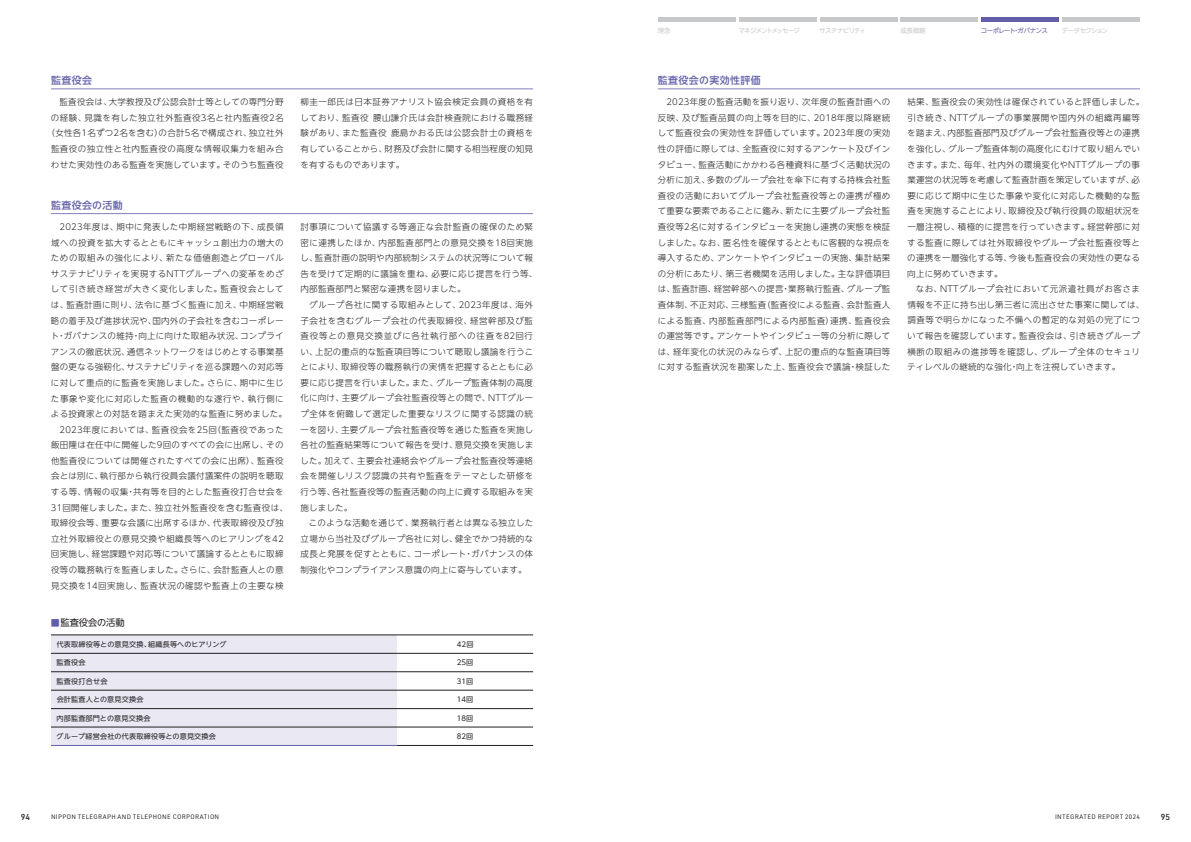
<style>
.page{position:relative;width:1191px;height:842px;background:#fff}
.page>*{position:absolute;margin:0;border:0;box-sizing:border-box;transform-origin:0 0}
.t1{font:500 9.9px "UD Shin Go NT Pr 6 N";letter-spacing:.04em;color:#625ea9}
.t2{font:9.2px "UD Shin Go NT Pr 6 N";color:#231f20}
.t3{font:300 8.5px/15.6px "UD Shin Go NT Pr 6 N";letter-spacing:.035em;color:#231f20;text-align:justify}
.t4{font:500 8.5px "URWDIN";color:#231f20}
.t5{font:7.1px "UD Shin Go NT Pr 6 N";letter-spacing:.025em;color:#231f20}
.t6{font:6.4px "URWDIN";letter-spacing:.05em;color:#231f20}
.t7{font:6.4px "UD Shin Go NT Pr 6 N";letter-spacing:-.085em;color:#c7c8ca}
.t8{font:6.4px "UD Shin Go NT Pr 6 N";letter-spacing:-.08em;color:#625ea9}
.t9{font:6.4px "UD Shin Go NT Pr 6 N";letter-spacing:-.115em;color:#c7c8ca}
.s1{font-size:8.3px;color:#625ea9}
</style>
<div class="page">
<hr style="left:51px;top:88px;width:482px;height:1px;background:#625ea9">
<hr style="left:658px;top:88px;width:482px;height:1px;background:#625ea9">
<hr style="left:51px;top:213px;width:482px;height:1px;background:#625ea9">
<svg style="left:51px;top:636px;width:482px;height:109px"></svg>
<hr style="left:51px;top:635px;width:346px;height:1px;background:#231f20">
<hr style="left:397px;top:635px;width:136px;height:1px;background:#231f20">
<hr style="left:51px;top:653px;width:346px;height:1px;background:#231f20">
<hr style="left:397px;top:653px;width:136px;height:1px;background:#231f20">
<hr style="left:51px;top:671px;width:346px;height:1px;background:#231f20">
<hr style="left:397px;top:671px;width:136px;height:1px;background:#231f20">
<hr style="left:51px;top:690px;width:346px;height:1px;background:#231f20">
<hr style="left:397px;top:690px;width:136px;height:1px;background:#231f20">
<hr style="left:51px;top:708px;width:346px;height:1px;background:#231f20">
<hr style="left:397px;top:708px;width:136px;height:1px;background:#231f20">
<hr style="left:51px;top:727px;width:346px;height:1px;background:#231f20">
<hr style="left:397px;top:727px;width:136px;height:1px;background:#231f20">
<hr style="left:397px;top:745px;width:136px;height:1px;background:#231f20">
<hr style="left:51px;top:745px;width:346px;height:1px;background:#625ea9">
<hr style="left:658px;top:17px;width:78px;height:4px;background:#c7c8ca">
<hr style="left:738px;top:17px;width:78px;height:4px;background:#c7c8ca">
<hr style="left:819px;top:17px;width:78px;height:4px;background:#c7c8ca">
<hr style="left:900px;top:17px;width:78px;height:4px;background:#c7c8ca">
<hr style="left:1062px;top:17px;width:78px;height:4px;background:#c7c8ca">
<hr style="left:981px;top:17px;width:78px;height:4px;background:#625ea9">
<p class="t7" style="left:658px;top:25px;width:14px">理念</p>
<p class="t9" style="left:738px;top:25px;width:63px">マネジメントメッセージ</p>
<p class="t7" style="left:819px;top:25px;width:48px">サステナビリティ</p>
<p class="t7" style="left:900px;top:25px;width:27px">成長戦略</p>
<p class="t8" style="left:980px;top:25px;width:69px">コーポレート・ガバナンス</p>
<p class="t7" style="left:1061px;top:25px;width:48px">データセクション</p>
<p class="t1" style="left:51px;top:72px;width:42px">監査役会</p>
<p class="t1" style="left:658px;top:72px;width:104px">監査役会の実効性評価</p>
<p class="t3" style="left:47px;top:94px;width:238px;text-align:right">監査役会は、大学教授及び公認会計士等としての専門分野<br>の経験、見識を有した独立社外監査役3名と社内監査役2名（女性各1名ずつ2名を含む）の合計5名で構成され、独立社外監査役の独立性と社内監査役の高度な情報収集力を組み合わせた実効性のある監査を実施しています。そのうち監査役</p>
<p class="t3" style="left:657px;top:94px;width:234px;text-indent:9px">2023年度の監査活動を振り返り、次年度の監査計画への反映、及び監査品質の向上等を目的に、2018年度以降継続して監査役会の実効性を評価しています。2023年度の実効性の評価に際しては、全監査役に対するアンケート及びインタビュー、監査活動にかかわる各種資料に基づく活動状況の分析に加え、多数のグループ会社を傘下に有する持株会社監査役の活動においてグループ会社監査役等との連携が極めて重要な要素であることに鑑み、新たに主要グループ会社監査役等2名に対するインタビューを実施し連携の実態を検証しました。なお、匿名性を確保するとともに客観的な視点を導入するため、アンケートやインタビューの実施、集計結果の分析にあたり、第三者機関を活用しました。主な評価項目は、監査計画、経営幹部への提言・業務執行監査、グループ監査体制、不正対応、三様監査（監査役による監査、会計監査人による監査、内部監査部門による内部監査）連携、監査役会の運営等です。アンケートやインタビュー等の分析に際しては、経年変化の状況のみならず、上記の重点的な監査項目等に対する監査状況を勘案した上、監査役会で議論・検証した</p>
<p class="t3" style="left:300px;top:94px;width:234px">柳圭一郎氏は日本証券アナリスト協会検定会員の資格を有しており、監査役腰山謙介氏は会計検査院における職務経験があり、また監査役鹿島かおる氏は公認会計士の資格を有していることから、財務及び会計に関する相当程度の知見を有するものであります。</p>
<p class="t3" style="left:907px;top:94px;width:238px;text-align:left">結果、監査役会の実効性は確保されていると評価しました。引き続き、NTTグループの事業展開や国内外の組織再編等を踏まえ、内部監査部門及びグループ会社監査役等との連携を強化し、グループ監査体制の高度化にむけて取り組んでいきます。また、毎年、社内外の環境変化やNTTグループの事業運営の状況等を考慮して監査計画を策定していますが、必要に応じて期中に生じた事象や変化に対応した機動的な監査を実施することにより、取締役及び執行役員の取組状況を一層注視し、積極的に提言を行っていきます。経営幹部に対する監査に際しては社外取締役やグループ会社監査役等との連携を一層強化する等、今後も監査役会の実効性の更なる向上に努めていきます。</p>
<p class="t3" style="left:907px;top:281px;width:238px;text-align:left;text-indent:9px">なお、NTTグループ会社において元派遣社員がお客さま情報を不正に持ち出し第三者に流出させた事案に関しては、調査等で明らかになった不備への暫定的な対処の完了について報告を確認しています。監査役会は、引き続きグループ横断の取組みの進捗等を確認し、グループ全体のセキュリティレベルの継続的な強化・向上を注視していきます。</p>
<p class="t1" style="left:51px;top:197px;width:73px">監査役会の活動</p>
<p class="t3" style="left:51px;top:219px;width:239px;text-align:center">2023年度は、期中に発表した中期経営戦略の下、成長領<br>域への投資を拡大するとともにキャッシュ創出力の増大のための取組みの強化により、新たな価値創造とグローバルサステナビリティを実現するNTTグループへの変革をめざして引き続き経営が大きく変化しました。監査役会としては、監査計画に則り、法令に基づく監査に加え、中期経営戦略の着手及び進捗状況や、国内外の子会社を含むコーポレート・ガバナンスの維持・向上に向けた取組み状況、コンプライアンスの徹底状況、通信ネットワークをはじめとする事業基盤の更なる強靭化、サステナビリティを巡る課題への対応等に対して重点的に監査を実施しました。さらに、期中に生じた事象や変化に対応した監査の機動的な遂行や、執行側による投資家との対話を踏まえた実効的な監査に努めました。<br>2023年度においては、監査役会を25回（監査役であった<br>飯田隆は在任中に開催した9回のすべての会に出席し、その他監査役については開催されたすべての会に出席）、監査役会とは別に、執行部から執行役員会議付議案件の説明を聴取する等、情報の収集・共有等を目的とした監査役打合せ会を<br>31回開催しました。また、独立社外監査役を含む監査役は、取締役会等、重要な会議に出席するほか、代表取締役及び独立社外取締役との意見交換や組織長等へのヒアリングを42回実施し、経営課題や対応等について議論するとともに取締役等の職務執行を監査しました。さらに、会計監査人との意見交換を14回実施し、監査状況の確認や監査上の主要な検</p>
<p class="t3" style="left:300px;top:219px;width:238px;text-align:left">討事項について協議する等適正な会計監査の確保のため緊密に連携したほか、内部監査部門との意見交換を18回実施し、監査計画の説明や内部統制システムの状況等について報告を受けて定期的に議論を重ね、必要に応じ提言を行う等、内部監査部門と緊密な連携を図りました。</p>
<p class="t3" style="left:300px;top:297px;width:234px;text-indent:9px">グループ各社に関する取組みとして、2023年度は、海外子会社を含むグループ会社の代表取締役、経営幹部及び監査役等との意見交換並びに各社執行部への往査を82回行い、上記の重点的な監査項目等について聴取し議論を行うことにより、取締役等の職務執行の実情を把握するとともに必要に応じ提言を行いました。また、グループ監査体制の高度化に向け、主要グループ会社監査役等との間で、NTTグループ全体を俯瞰して選定した重要なリスクに関する認識の統一を図り、主要グループ会社監査役等を通じた監査を実施し各社の監査結果等について報告を受け、意見交換を実施しました。加えて、主要会社連絡会やグループ会社監査役等連絡会を開催しリスク認識の共有や監査をテーマとした研修を行う等、各社監査役等の監査活動の向上に資する取組みを実施しました。</p>
<p class="t3" style="left:300px;top:515px;width:234px;text-indent:8px">このような活動を通じて、業務執行者とは異なる独立した立場から当社及びグループ各社に対し、健全でかつ持続的な成長と発展を促すとともに、コーポレート・ガバナンスの体制強化やコンプライアンス意識の向上に寄与しています。</p>
<p class="t2" style="left:51px;top:615px;width:75px"><span class="s1">▪</span>監査役会の活動</p>
<p class="t5" style="left:57px;top:638px;width:171px">代表取締役等との意見交換、組織長等へのヒアリング</p>
<p class="t5" style="left:457px;top:638px;width:18px">42回</p>
<p class="t5" style="left:57px;top:657px;width:30px">監査役会</p>
<p class="t5" style="left:457px;top:657px;width:18px">25回</p>
<p class="t5" style="left:57px;top:675px;width:52px">監査役打合せ会</p>
<p class="t5" style="left:457px;top:675px;width:18px">31回</p>
<p class="t5" style="left:57px;top:694px;width:88px">会計監査人との意見交換会</p>
<p class="t5" style="left:457px;top:694px;width:18px">14回</p>
<p class="t5" style="left:57px;top:712px;width:95px">内部監査部門との意見交換会</p>
<p class="t5" style="left:457px;top:712px;width:18px">18回</p>
<p class="t5" style="left:57px;top:730px;width:161px">グループ経営会社の代表取締役等との意見交換会</p>
<p class="t5" style="left:457px;top:730px;width:18px">82回</p>
<p class="t4" style="left:21px;top:811px;width:11px">94</p>
<p class="t6" style="left:51px;top:813px;width:170px">NIPPON TELEGRAPH AND TELEPHONE CORPORATION</p>
<p class="t6" style="left:1055px;top:813px;width:86px">INTEGRATED REPORT 2024</p>
<p class="t4" style="left:1160px;top:811px;width:11px">95</p>
</div>
